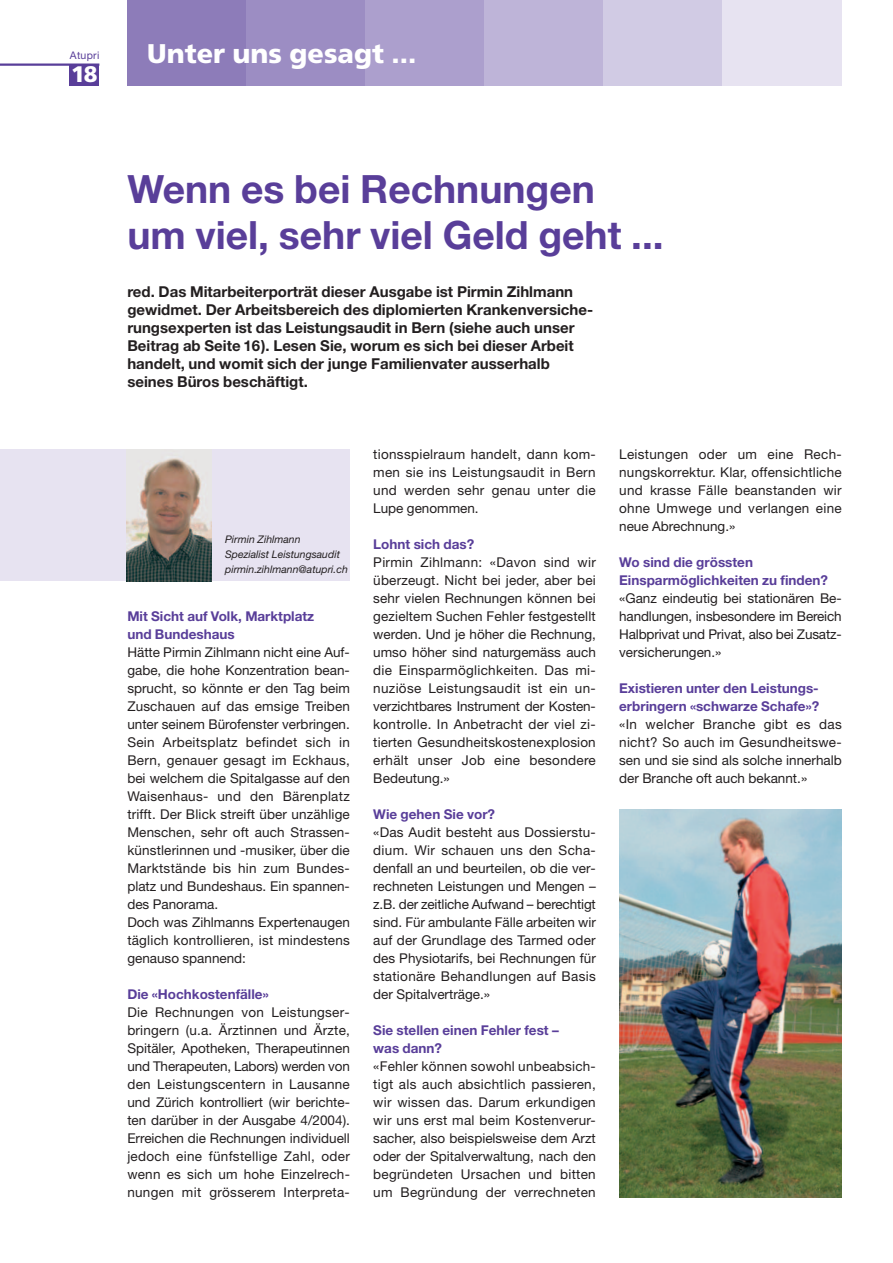
<style>
.page{position:relative;width:893px;height:1263px;background:#fff}
.page>*{position:absolute;margin:0;border:0;box-sizing:border-box;transform-origin:0 0}
.t1{font:700 39px/46.8px "Helvetica Neue";color:#593e99}
.t2{font:900 27px "Frutiger";color:#fff}
.t3{font:900 22.5px "Frutiger";color:#fff}
.t4{font:700 15px/18px "Helvetica Neue";color:#231f20}
.t5{font:13.5px/18px "Helvetica Neue";letter-spacing:.01em;color:#231f20;text-align:justify}
.t6{font:700 13.5px/18px "Helvetica Neue";color:#593e99}
.t7{font:italic 10.5px/15px "Helvetica Neue";color:#231f20}
.t8{font:10.5px "Helvetica Neue";letter-spacing:.03em;color:#593e99}
</style>
<div class="page">
<hr style="left:0;top:64px;width:99px;height:2px;background:#593e99">
<div style="left:127px;top:1px;width:119px;height:85px;background:#8d7cb9"></div>
<div style="left:246px;top:1px;width:119px;height:85px;background:#9c8dc3"></div>
<div style="left:365px;top:1px;width:120px;height:85px;background:#ac9fcd"></div>
<div style="left:485px;top:1px;width:119px;height:85px;background:#beb4d8"></div>
<div style="left:604px;top:1px;width:119px;height:85px;background:#d1cbe4"></div>
<div style="left:723px;top:1px;width:119px;height:85px;background:#e7e3f1"></div>
<div style="left:0;top:449px;width:350px;height:132px;background:#e7e3f1"></div>
<img style="left:127px;top:449px;width:85px;height:132px">
<img style="left:619px;top:809px;width:223px;height:388px">
<div style="left:69px;top:64px;width:30px;height:22px;background:#593e99"></div>
<p class="t8" style="left:70px;top:52px;width:31px">Atupri</p>
<h2 class="t2" style="left:147px;top:43px;width:271px">Unter uns gesagt ...</h2>
<h3 class="t3" style="left:71px;top:66px;width:28px">18</h3>
<h1 class="t1" style="left:127px;top:169px;width:538px">Wenn es bei Rechnungen<br>um viel, sehr viel Geld geht ...</h1>
<p class="t4" style="left:127px;top:284px;width:467px">red. Das Mitarbeiterporträt dieser Ausgabe ist Pirmin Zihlmann gewidmet. Der Arbeitsbereich des diplomierten Krankenversiche&shy;rungsexperten ist das Leistungsaudit in Bern (siehe auch unser Beitrag ab Seite 16). Lesen Sie, worum es sich bei dieser Arbeit handelt, und womit sich der junge Familienvater ausserhalb seines Büros beschäftigt.</p>
<p class="t7" style="left:225px;top:533px;width:124px">Pirmin Zihlmann<br>Spezialist Leistungsaudit pirmin.zihlmann@atupri.ch</p>
<p class="t6" style="left:127px;top:609px;width:188px">Mit Sicht auf Volk, Marktplatz und Bundeshaus</p>
<p class="t5" style="left:127px;top:645px;width:224px;text-align:left">Hätte Pirmin Zihlmann nicht eine Auf&shy;gabe, die hohe Konzentration bean&shy;sprucht, so könnte er den Tag beim Zuschauen auf das emsige Treiben unter seinem Bürofenster verbringen.<br>Sein Arbeitsplatz befindet sich in Bern, genauer gesagt im Eckhaus, bei welchem die Spitalgasse auf den Waisenhaus- und den Bärenplatz trifft. Der Blick streift über unzählige Menschen, sehr oft auch Strassen&shy;künstlerinnen und -musiker, über die Marktstände bis hin zum Bundes&shy;platz und Bundeshaus. Ein spannen&shy;des Panorama.<br>Doch was Zihlmanns Expertenaugen täglich kontrollieren, ist mindestens genauso spannend:</p>
<p class="t6" style="left:127px;top:987px;width:143px">Die «Hochkostenfälle»</p>
<p class="t5" style="left:127px;top:1005px;width:224px">Die Rechnungen von Leistungser&shy;bringern (u.a. Ärztinnen und Ärzte, Spitäler, Apotheken, Therapeutinnen und Therapeuten, Labors) werden von den Leistungscentern in Lausanne und Zürich kontrolliert (wir berichte&shy;ten darüber in der Ausgabe 4/2004).<br>Erreichen die Rechnungen individuell jedoch eine fünfstellige Zahl, oder wenn es sich um hohe Einzelrech&shy;nungen mit grösserem Interpreta-</p>
<p class="t5" style="left:373px;top:447px;width:224px">tionsspielraum handelt, dann kom&shy;men sie ins Leistungsaudit in Bern und werden sehr genau unter die Lupe genommen.</p>
<p class="t6" style="left:373px;top:537px;width:102px">Lohnt sich das?</p>
<p class="t5" style="left:373px;top:555px;width:224px">Pirmin Zihlmann: «Davon sind wir überzeugt. Nicht bei jeder, aber bei sehr vielen Rechnungen können bei gezieltem Suchen Fehler festgestellt werden. Und je höher die Rechnung, umso höher sind naturgemäss auch die Einsparmöglichkeiten. Das mi&shy;nuziöse Leistungsaudit ist ein un&shy;verzichtbares Instrument der Kosten&shy;kontrolle. In Anbetracht der viel zi&shy;tierten Gesundheitskostenexplosion erhält unser Job eine besondere Bedeutung.»</p>
<p class="t6" style="left:373px;top:807px;width:123px">Wie gehen Sie vor?</p>
<p class="t5" style="left:373px;top:825px;width:224px">«Das Audit besteht aus Dossierstu&shy;dium. Wir schauen uns den Scha&shy;denfall an und beurteilen, ob die ver&shy;rechneten Leistungen und Mengen – z.B. der zeitliche Aufwand – berechtigt sind. Für ambulante Fälle arbeiten wir auf der Grundlage des Tarmed oder des Physiotarifs, bei Rechnungen für stationäre Behandlungen auf Basis der Spitalverträge.»</p>
<p class="t6" style="left:373px;top:1023px;width:187px">Sie stellen einen Fehler fest – was dann?</p>
<p class="t5" style="left:373px;top:1059px;width:224px">«Fehler können sowohl unbeabsich&shy;tigt als auch absichtlich passieren, wir wissen das. Darum erkundigen wir uns erst mal beim Kostenverur&shy;sacher, also beispielsweise dem Arzt oder der Spitalverwaltung, nach den begründeten Ursachen und bitten um Begründung der verrechneten</p>
<p class="t5" style="left:619px;top:447px;width:224px">Leistungen oder um eine Rech&shy;nungskorrektur. Klar, offensichtliche und krasse Fälle beanstanden wir ohne Umwege und verlangen eine neue Abrechnung.»</p>
<p class="t6" style="left:619px;top:555px;width:210px">Wo sind die grössten<br>Einsparmöglichkeiten zu finden?</p>
<p class="t5" style="left:619px;top:591px;width:224px">«Ganz eindeutig bei stationären Be&shy;handlungen, insbesondere im Bereich Halbprivat und Privat, also bei Zusatz&shy;versicherungen.»</p>
<p class="t6" style="left:619px;top:681px;width:201px">Existieren unter den Leistungs&shy;erbringern «schwarze Schafe»?</p>
<p class="t5" style="left:619px;top:717px;width:224px">«In welcher Branche gibt es das nicht? So auch im Gesundheitswe&shy;sen und sie sind als solche innerhalb der Branche oft auch bekannt.»</p>
</div>
